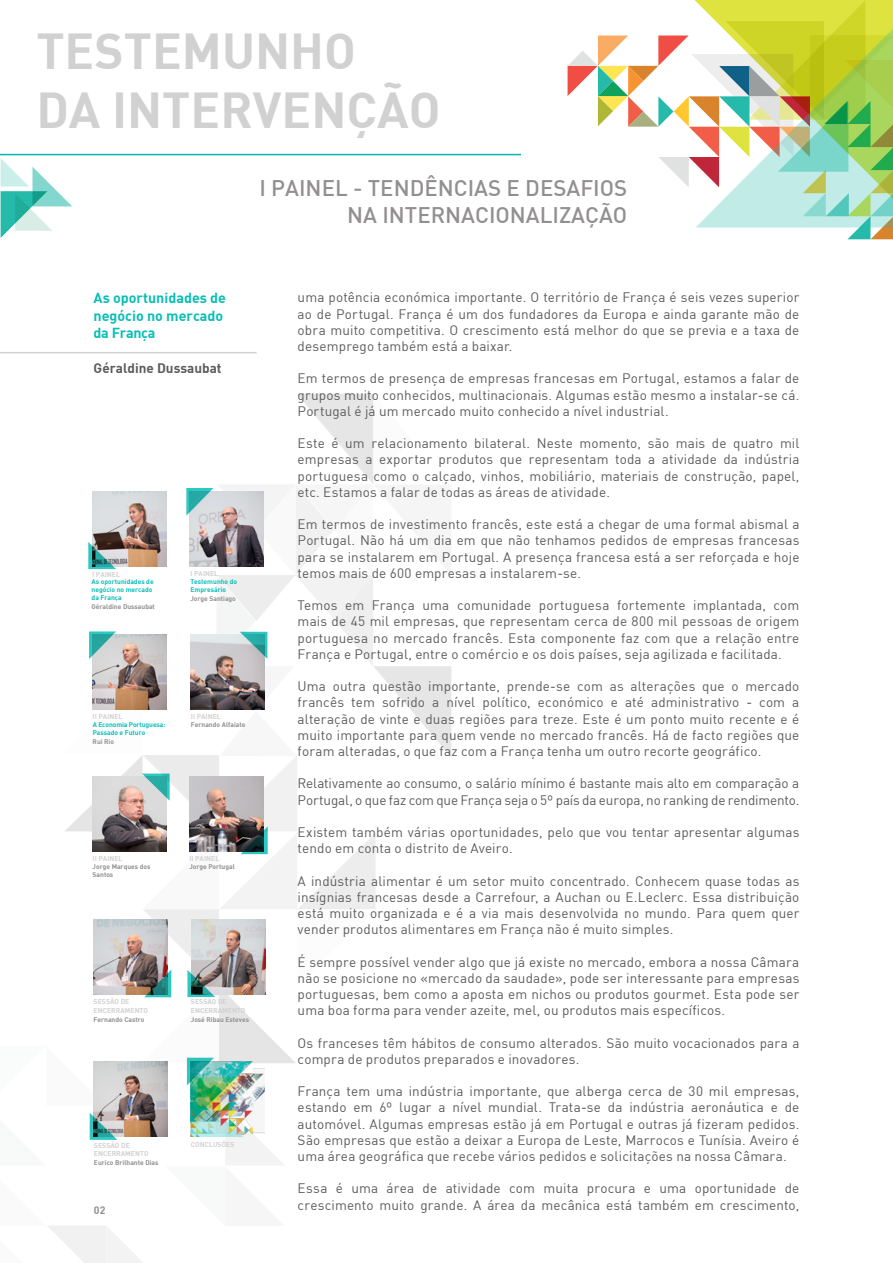
<style>
.page{position:relative;width:893px;height:1263px;background:#fff}
.page>*{position:absolute;margin:0;border:0;box-sizing:border-box;transform-origin:0 0}
.t1{font:700 49.5px/59.4px "DIN";color:#d1d1d1}
.t2{font:500 22.2px/26.5px "DIN";color:#928f8f;text-align:right}
.t3{font:700 14.25px/17.1px "DIN";color:#09beb6}
.t4{font:13.5px/16.2px "DIN";letter-spacing:.01em;color:#5c5c5c;text-align:justify}
.t5{font:13.5px/16.2px "DIN";letter-spacing:-.01em;color:#5c5c5c}
.t6{font:700 13.5px "DIN";color:#5c5c5c}
.t7{font:700 10.65px "DIN";color:#928f8f}
.t8{font:700 6.9px/8.4px "DIN";color:#d1d1d1}
.t9{font:700 6.75px/7.9px "DIN";color:#928f8f}
.t10{font:700 6.75px/7.9px "DIN";color:#09beb6}
</style>
<div class="page">
<hr style="left:0;top:154px;width:521px;height:1px;background:#00b6b2">
<hr style="left:0;top:352px;width:257px;height:1px;background:#d1d1d1">
<svg style="left:1px;top:159px;width:71px;height:79px"></svg>
<svg style="left:568px;top:0;width:325px;height:239px"></svg>
<svg style="left:48px;top:394px;width:403px;height:869px"></svg>
<h1 class="t1" style="left:36px;top:19px;width:406px">testemunho<br>da intervenção</h1>
<h2 class="t2" style="left:259px;top:174px;width:369px">I PAINEL - TENDÊNCIAS E DESAFIOS<br>NA INTERNACIONALIZAÇÃO</h2>
<p class="t3" style="left:94px;top:289px;width:134px">As oportunidades de negócio no mercado da França</p>
<p class="t6" style="left:94px;top:359px;width:130px">Géraldine Dussaubat</p>
<p class="t8" style="left:92px;top:569px;width:29px">i painel</p>
<p class="t8" style="left:190px;top:569px;width:29px">i painel</p>
<p class="t10" style="left:92px;top:577px;width:64px">As oportunidades de negócio no mercado da França</p>
<p class="t9" style="left:92px;top:602px;width:65px">Géraldine Dussaubat</p>
<p class="t10" style="left:190px;top:577px;width:48px">Testemunho do<br>Empresário</p>
<p class="t9" style="left:190px;top:594px;width:47px">Jorge Santiago</p>
<p class="t8" style="left:93px;top:712px;width:31px">iI painel</p>
<p class="t8" style="left:191px;top:712px;width:31px">Ii painel</p>
<p class="t10" style="left:93px;top:721px;width:74px">A Economia Portuguesa:<br>Passado e Futuro</p>
<p class="t9" style="left:93px;top:738px;width:23px">Rui Rio</p>
<p class="t9" style="left:191px;top:721px;width:56px">Fernando Alfaiate</p>
<p class="t8" style="left:93px;top:854px;width:31px">Ii painel</p>
<p class="t8" style="left:189px;top:854px;width:31px">Ii painel</p>
<p class="t9" style="left:93px;top:862px;width:59px">Jorge Marques dos<br>Santos</p>
<p class="t9" style="left:189px;top:862px;width:47px">Jorge Portugal</p>
<p class="t8" style="left:94px;top:997px;width:6px">sessão</p>
<p class="t8" style="left:121px;top:997px;width:5px">de</p>
<p class="t8" style="left:94px;top:1006px;width:15px">encerrame</p>
<p class="t8" style="left:135px;top:1006px;width:10px">nto</p>
<p class="t9" style="left:94px;top:1015px;width:52px">Fernando Castro</p>
<p class="t8" style="left:191px;top:997px;width:15px">sessão encerrame</p>
<p class="t9" style="left:191px;top:1015px;width:60px">José Ribau Esteves</p>
<p class="t8" style="left:94px;top:1141px;width:6px">sessão</p>
<p class="t8" style="left:121px;top:1141px;width:5px">de</p>
<p class="t8" style="left:94px;top:1149px;width:15px">encerrame</p>
<p class="t8" style="left:135px;top:1149px;width:10px">nto</p>
<p class="t9" style="left:94px;top:1158px;width:66px">Eurico Brilhante Dias</p>
<p class="t7" style="left:94px;top:1204px;width:13px">02</p>
<p class="t8" style="left:191px;top:1140px;width:41px">conclusões</p>
<p class="t4" style="left:298px;top:289px;width:503px">uma potência económica importante. O território de França é seis vezes superior ao de Portugal. França é um dos fundadores da Europa e ainda garante mão de obra muito competitiva. O crescimento está melhor do que se previa e a taxa de desemprego também está a baixar.</p>
<p class="t4" style="left:298px;top:370px;width:503px">Em termos de presença de empresas francesas em Portugal, estamos a falar de grupos muito conhecidos, multinacionais. Algumas estão mesmo a instalar-se cá.<br>Portugal é já um mercado muito conhecido a nível industrial.</p>
<p class="t4" style="left:298px;top:435px;width:503px">Este é um relacionamento bilateral. Neste momento, são mais de quatro mil empresas a exportar produtos que representam toda a atividade da indústria portuguesa como o calçado, vinhos, mobiliário, materiais de construção, papel, etc. Estamos a falar de todas as áreas de atividade.</p>
<p class="t4" style="left:298px;top:516px;width:503px">Em termos de investimento francês, este está a chegar de uma formal abismal a Portugal. Não há um dia em que não tenhamos pedidos de empresas francesas para se instalarem em Portugal. A presença francesa está a ser reforçada e hoje temos mais de 600 empresas a instalarem-se.</p>
<p class="t4" style="left:298px;top:597px;width:503px">Temos em França uma comunidade portuguesa fortemente implantada, com mais de 45 mil empresas, que representam cerca de 800 mil pessoas de origem portuguesa no mercado francês. Esta componente faz com que a relação entre França e Portugal, entre o comércio e os dois países, seja agilizada e facilitada.</p>
<p class="t4" style="left:298px;top:678px;width:503px">Uma outra questão importante, prende-se com as alterações que o mercado francês tem sofrido a nível político, económico e até administrativo - com a alteração de vinte e duas regiões para treze. Este é um ponto muito recente e é muito importante para quem vende no mercado francês. Há de facto regiões que foram alteradas, o que faz com a França tenha um outro recorte geográfico.</p>
<p class="t5" style="left:298px;top:775px;width:503px">Relativamente ao consumo, o salário mínimo é bastante mais alto em comparação a<br>Portugal, o que faz com que França seja o 5º país da europa, no ranking de rendimento.</p>
<p class="t4" style="left:298px;top:824px;width:503px">Existem também várias oportunidades, pelo que vou tentar apresentar algumas tendo em conta o distrito de Aveiro.</p>
<p class="t4" style="left:298px;top:872px;width:503px">A indústria alimentar é um setor muito concentrado. Conhecem quase todas as insígnias francesas desde a Carrefour, a Auchan ou E.Leclerc. Essa distribuição está muito organizada e é a via mais desenvolvida no mundo. Para quem quer vender produtos alimentares em França não é muito simples.</p>
<p class="t4" style="left:298px;top:953px;width:503px">É sempre possível vender algo que já existe no mercado, embora a nossa Câmara não se posicione no «mercado da saudade», pode ser interessante para empresas portuguesas, bem como a aposta em nichos ou produtos gourmet. Esta pode ser uma boa forma para vender azeite, mel, ou produtos mais específicos.</p>
<p class="t4" style="left:298px;top:1034px;width:503px">Os franceses têm hábitos de consumo alterados. São muito vocacionados para a compra de produtos preparados e inovadores.</p>
<p class="t4" style="left:298px;top:1083px;width:503px">França tem uma indústria importante, que alberga cerca de 30 mil empresas, estando em 6º lugar a nível mundial. Trata-se da indústria aeronáutica e de automóvel. Algumas empresas estão já em Portugal e outras já fizeram pedidos.<br>São empresas que estão a deixar a Europa de Leste, Marrocos e Tunísia. Aveiro é uma área geográfica que recebe vários pedidos e solicitações na nossa Câmara.</p>
<p class="t4" style="left:298px;top:1180px;width:503px">Essa é uma área de atividade com muita procura e uma oportunidade de crescimento muito grande. A área da mecânica está também em crescimento,</p>
</div>
